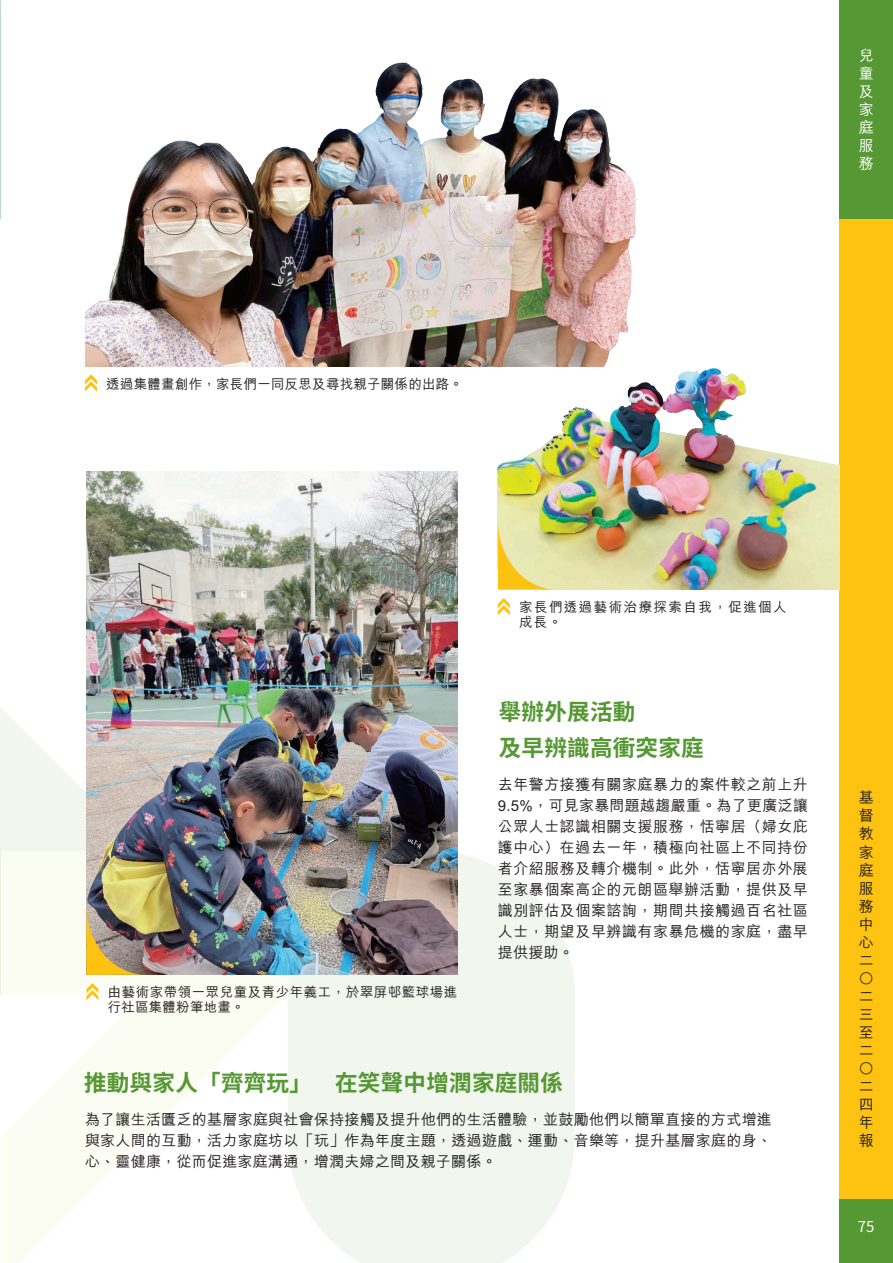
<style>
.page{position:relative;width:893px;height:1263px;background:#fff}
.page>*{position:absolute;margin:0;border:0;box-sizing:border-box;transform-origin:0 0}
.t1{font:700 22.5px/36.8px "Noto Sans TC";letter-spacing:.015em;color:#569834}
.t2{font:500 15px/18px "M Hei HK";letter-spacing:.02em;color:#231f20;text-align:justify}
.t3{font:500 15px/18px "M Hei HK";color:#fff;text-align:justify}
.t4{font:15px "Noto Sans CJ Ksc";color:#fff}
.t5{font:500 13.5px/15px "M Hei HK";letter-spacing:.035em;color:#231f20}
.t6{font:500 13.5px "M Hei HK";letter-spacing:.015em;color:#231f20}
.t7{font:500 13.5px/15px "M Hei HK";letter-spacing:.105em;color:#231f20}
</style>
<div class="page">
<div style="left:839px;top:0;width:54px;height:1263px;background:#fec210"></div>
<div style="left:839px;top:0;width:54px;height:219px;background:#569834"></div>
<div style="left:839px;top:1199px;width:54px;height:64px;background:#569834"></div>
<svg style="left:288px;top:851px;width:287px;height:412px;background:#f2f6ef"></svg>
<svg style="left:0;top:707px;width:86px;height:287px;fill:#f1f6ee"></svg>
<svg style="left:1px;top:851px;width:287px;height:412px;fill:#fbfcf5"></svg>
<hr style="left:1px;top:851px;width:1px;height:143px;background:#d2b429">
<img style="left:85px;top:62px;width:551px;height:304px">
<img style="left:86px;top:472px;width:371px;height:503px">
<img style="left:498px;top:353px;width:341px;height:237px">
<svg style="left:498px;top:520px;width:59px;height:70px;background:#e8dc86"></svg>
<img style="left:86px;top:905px;width:60px;height:70px">
<svg style="left:85px;top:374px;width:12px;height:18px"></svg>
<svg style="left:498px;top:598px;width:12px;height:17px"></svg>
<svg style="left:86px;top:983px;width:12px;height:17px"></svg>
<p class="t6" style="left:106px;top:374px;width:358px">透過集體畫創作，家長們一同反思及尋找親子關係的出路。</p>
<p class="t3" style="left:859px;top:45px;width:16px">兒童及家庭服務</p>
<p class="t7" style="left:519px;top:599px;width:269px">家長們透過藝術治療探索自我，促進個人成長。</p>
<p class="t5" style="left:108px;top:984px;width:351px">由藝術家帶領一眾兒童及青少年義工，於翠屏邨籃球場進行社區集體粉筆地畫。</p>
<h1 class="t1" style="left:499px;top:693px;width:207px">舉辦外展活動<br>及早辨識高衝突家庭</h1>
<p class="t2" style="left:498px;top:773px;width:312px;line-height:21px">去年警方接獲有關家庭暴力的案件較之前上升9.5%，可見家暴問題越趨嚴重。為了更廣泛讓公眾人士認識相關支援服務，恬寧居（婦女庇護中心）在過去一年，積極向社區上不同持份者介紹服務及轉介機制。此外，恬寧居亦外展至家暴個案高企的元朗區舉辦活動，提供及早識別評估及個案諮詢，期間共接觸過百名社區人士，期望及早辨識有家暴危機的家庭，盡早提供援助。</p>
<h1 class="t1" style="left:84px;top:1065px;width:480px">推動與家人「齊齊玩」 在笑聲中增潤家庭關係</h1>
<p class="t2" style="left:85px;top:1108px;width:688px;line-height:21px">為了讓生活匱乏的基層家庭與社會保持接觸及提升他們的生活體驗，並鼓勵他們以簡單直接的方式增進與家人間的互動，活力家庭坊以「玩」作為年度主題，透過遊戲、運動、音樂等，提升基層家庭的身、心、靈健康，從而促進家庭溝通，增潤夫婦之間及親子關係。</p>
<p class="t2" style="left:859px;top:788px;width:16px">基督教家庭服務中心二○二三至二○二四年報</p>
<p class="t4" style="left:858px;top:1218px;width:18px">75</p>
</div>
